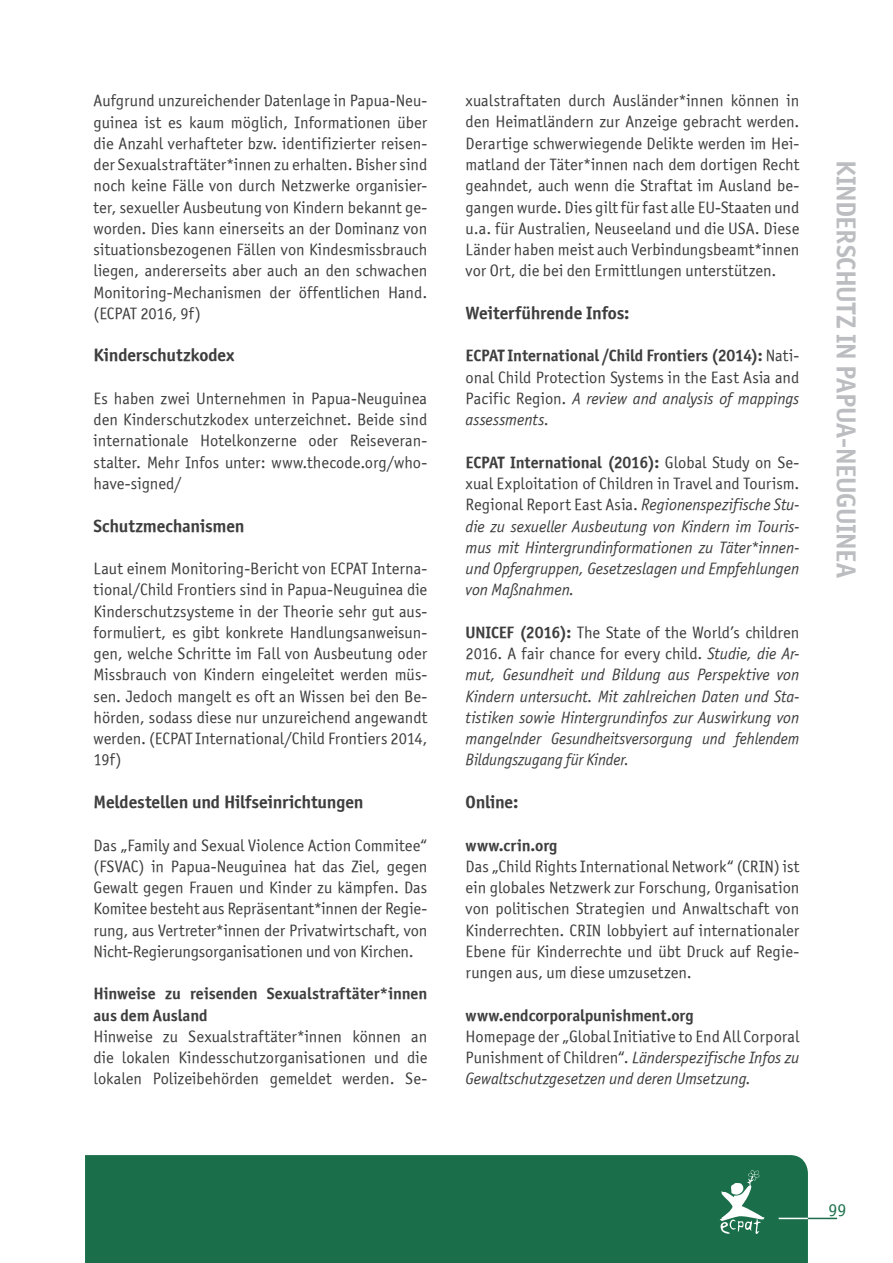
<style>
.page{position:relative;width:893px;height:1263px;background:#fff}
.page>*{position:absolute;margin:0;border:0;box-sizing:border-box;transform-origin:0 0}
.t1{font:27px "Officina Sans ITCTT Bold";letter-spacing:-.015em;color:#bcbdc0}
.t2{font:18px "Officina Sans ITCTT Bold";letter-spacing:-.005em;color:#3e3e3f}
.t3{font:18px "Officina Sans ITCTT Book";color:#1a6f4a}
.t4{font:16.5px/21.3px "Officina Sans ITCTT Book";color:#3e3e3f;text-align:justify}
.t5{font:italic 16.5px/21.3px "Officina Sans ITCTT Book";letter-spacing:-.005em;color:#3e3e3f;text-align:justify}
.t6{font:16.5px/21.3px "Officina Sans ITCTT Bold";letter-spacing:-.005em;color:#3e3e3f}
.s1{font-family:"Officina Sans ITCTT Book"}
.s2{font-style:italic}
.s3{font-style:normal}
.s4{font-family:"Officina Sans ITCTT Bold";font-style:normal}
</style>
<div class="page">
<div style="left:85px;top:1155px;width:723px;height:108px;background:#1a6f4a"></div>
<svg style="left:720px;top:1170px;width:44px;height:64px"></svg>
<svg style="left:779px;top:1218px;width:58px;height:1px"></svg>
<p class="t4" style="left:94px;top:90px;width:335px">Aufgrund unzureichender Datenlage in Papua-Neu&shy;guinea ist es kaum möglich, Informationen über die Anzahl verhafteter bzw. identifizierter reisen&shy;der Sexualstraftäter*innen zu erhalten. Bisher sind noch keine Fälle von durch Netzwerke organisier&shy;ter, sexueller Ausbeutung von Kindern bekannt ge&shy;worden. Dies kann einerseits an der Dominanz von situationsbezogenen Fällen von Kindesmissbrauch liegen, andererseits aber auch an den schwachen Monitoring-Mechanismen der öffentlichen Hand. (ECPAT 2016, 9f)</p>
<p class="t2" style="left:94px;top:344px;width:143px">Kinderschutzkodex</p>
<p class="t4" style="left:94px;top:388px;width:335px">Es haben zwei Unternehmen in Papua-Neuguinea den Kinderschutzkodex unterzeichnet. Beide sind internationale Hotelkonzerne oder Reiseveran&shy;stalter. Mehr Infos unter: www.thecode.org/who&shy;have-signed/</p>
<p class="t2" style="left:94px;top:514px;width:153px">Schutzmechanismen</p>
<p class="t4" style="left:94px;top:558px;width:335px">Laut einem Monitoring-Bericht von ECPAT Interna&shy;tional/Child Frontiers sind in Papua-Neuguinea die Kinderschutzsysteme in der Theorie sehr gut aus&shy;formuliert, es gibt konkrete Handlungsanweisun&shy;gen, welche Schritte im Fall von Ausbeutung oder Missbrauch von Kindern eingeleitet werden müs&shy;sen. Jedoch mangelt es oft an Wissen bei den Be&shy;hörden, sodass diese nur unzureichend angewandt werden. (ECPAT International/Child Frontiers 2014, 19f)</p>
<p class="t2" style="left:94px;top:791px;width:271px">Meldestellen und Hilfseinrichtungen</p>
<p class="t4" style="left:94px;top:834px;width:335px">Das „Family and Sexual Violence Action Commitee“ (FSVAC) in Papua-Neuguinea hat das Ziel, gegen Gewalt gegen Frauen und Kinder zu kämpfen. Das Komitee besteht aus Repräsentant*innen der Regie&shy;rung, aus Vertreter*innen der Privatwirtschaft, von Nicht-Regierungsorganisationen und von Kirchen.</p>
<p class="t6" style="left:94px;top:983px;width:335px">Hinweise zu reisenden Sexualstraftäter*innen aus dem Ausland</p>
<p class="t4" style="left:94px;top:1025px;width:335px">Hinweise zu Sexualstraftäter*innen können an die lokalen Kindesschutzorganisationen und die lokalen Polizeibehörden gemeldet werden. Se-</p>
<p class="t4" style="left:466px;top:90px;width:335px">xualstraftaten durch Ausländer*innen können in den Heimatländern zur Anzeige gebracht werden.<br>Derartige schwerwiegende Delikte werden im Hei&shy;matland der Täter*innen nach dem dortigen Recht geahndet, auch wenn die Straftat im Ausland be&shy;gangen wurde. Dies gilt für fast alle EU-Staaten und u.a. für Australien, Neuseeland und die USA. Diese Länder haben meist auch Verbindungsbeamt*innen vor Ort, die bei den Ermittlungen unterstützen.</p>
<p class="t2" style="left:466px;top:302px;width:165px">Weiterführende Infos:</p>
<p class="t6" style="left:466px;top:345px;width:335px">ECPAT International /Child Frontiers (2014): <span class="s1">Nati-</span></p>
<p class="t4" style="left:466px;top:366px;width:335px">onal Child Protection Systems in the East Asia and Pacific Region. <span class="s2">A review and analysis of mappings assessments.</span></p>
<p class="t6" style="left:466px;top:451px;width:335px">ECPAT International (2016): <span class="s1">Global Study on Se-</span></p>
<p class="t5" style="left:466px;top:473px;width:335px"><span class="s3">xual Exploitation of Children in Travel and Tourism.<br>Regional Report East Asia.</span> Regionenspezifische Stu&shy;die zu sexueller Ausbeutung von Kindern im Touris&shy;mus mit Hintergrundinformationen zu Täter*innen&shy;und Opfergruppen, Gesetzeslagen und Empfehlungen von Maßnahmen.</p>
<p class="t5" style="left:466px;top:621px;width:335px"><span class="s4">UNICEF (2016):</span> <span class="s3">The State of the World’s children 2016. A fair chance for every child.</span> Studie, die Ar&shy;mut, Gesundheit und Bildung aus Perspektive von Kindern untersucht. Mit zahlreichen Daten und Sta&shy;tistiken sowie Hintergrundinfos zur Auswirkung von mangelnder Gesundheitsversorgung und fehlendem Bildungszugang für Kinder.</p>
<p class="t2" style="left:466px;top:791px;width:54px">Online:</p>
<p class="t6" style="left:466px;top:834px;width:93px">www.crin.org</p>
<p class="t4" style="left:466px;top:855px;width:335px">Das „Child Rights International Network“ (CRIN) ist ein globales Netzwerk zur Forschung, Organisation von politischen Strategien und Anwaltschaft von Kinderrechten. CRIN lobbyiert auf internationaler Ebene für Kinderrechte und übt Druck auf Regie&shy;rungen aus, um diese umzusetzen.</p>
<p class="t6" style="left:466px;top:1004px;width:230px">www.endcorporalpunishment.org</p>
<p class="t4" style="left:466px;top:1025px;width:335px">Homepage der „Global Initiative to End All Corporal Punishment of Children“. <span class="s2">Länderspezifische Infos zu Gewaltschutzgesetzen und deren Umsetzung.</span></p>
<h1 class="t1" style="left:863px;top:160px;width:417px;rotate:90deg">Kinderschutz in Papua-Neuguinea</h1>
<p class="t3" style="left:828px;top:1199px;width:19px">99</p>
</div>
